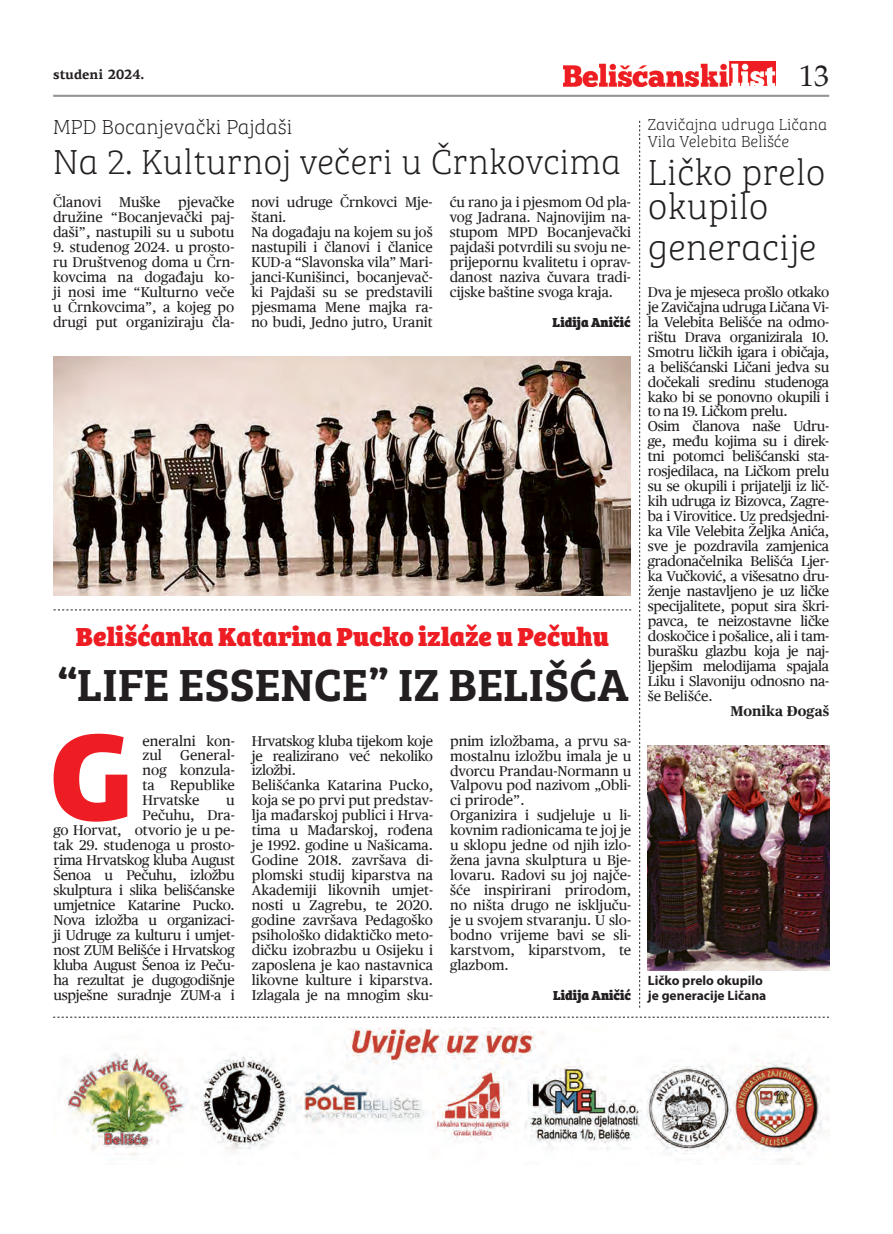
<style>
.page{position:relative;width:893px;height:1234px;background:#fff}
.page>*{position:absolute;margin:0;border:0;box-sizing:border-box;transform-origin:0 0}
.t1{font:900 122.7px "PF Agora Sans Pro";color:#ee1d23}
.t2{font:600 46.5px "Bree Serif";color:#231f20}
.t3{font:100 37.5px/33.8px "Bree Serif";color:#231f20}
.t4{font:100 36px "Bree Serif";color:#231f20}
.t5{font:30px "Palatino Roman";color:#231f20}
.t6{font:800 27px "Bree Serif";color:#ee1d23}
.t7{font:100 21px "Bree Serif";color:#231f20}
.t8{font:100 16.5px/17.1px "Bree Serif";color:#231f20}
.t9{font:14.25px/15px "Publico Text";letter-spacing:-.01em;color:#231f20}
.t10{font:700 14.25px "Publico Text";color:#231f20}
.t11{font:700 13.5px/15px "Myriad Pro";color:#231f20}
.t12{font:800 13.5px "Bree Serif";color:#231f20}
.t13{font:700 13.5px "PF Agora Serif Pro";color:#231f20}
</style>
<div class="page">
<img style="left:563px;top:61px;width:213px;height:26px">
<hr style="left:53px;top:95px;width:776px;height:2px;background:#939598">
<svg style="left:54px;top:609px;width:577px;height:1px"></svg>
<img style="left:64px;top:1027px;width:765px;height:134px">
<img style="left:648px;top:745px;width:181px;height:225px">
<img style="left:54px;top:356px;width:577px;height:240px">
<svg style="left:639px;top:121px;width:1px;height:886px"></svg>
<svg style="left:53px;top:1016px;width:776px;height:1px"></svg>
<p class="t13" style="left:53px;top:66px;width:93px">studeni 2024.</p>
<h3 class="t5" style="left:799px;top:58px;width:31px">13</h3>
<h3 class="t7" style="left:53px;top:112px;width:241px">MPD Bocanjevački Pajdaši</h3>
<h3 class="t4" style="left:53px;top:137px;width:569px">Na 2. Kulturnoj večeri u Črnkovcima</h3>
<p class="t9" style="left:53px;top:194px;width:183px;text-align:justify">Članovi Muške pjevačke družine “Bocanjevački paj&shy;daši”, nastupili su u subotu</p>
<p class="t9" style="left:53px;top:239px;width:183px;text-align:justify">9. studenog 2024. u prosto&shy;ru Društvenog doma u Črn&shy;kovcima na događaju ko&shy;ji nosi ime “Kulturno veče u Črnkovcima”, a kojeg po drugi put organiziraju čla-</p>
<p class="t9" style="left:251px;top:194px;width:183px">novi udruge Črnkovci Mje&shy;štani.<br>Na događaju na kojem su još nastupili i članovi i članice<br>KUD-a “Slavonska vila” Mari&shy;janci-Kunišinci, bocanjevač&shy;ki Pajdaši su se predstavili pjesmama Mene majka ra&shy;no budi, Jedno jutro, Uranit</p>
<p class="t9" style="left:450px;top:194px;width:183px;text-align:justify">ću rano ja i pjesmom Od pla&shy;vog Jadrana. Najnovijim na&shy;stupom MPD Bocanjevački pajdaši potvrdili su svoju ne&shy;prijepornu kvalitetu i oprav&shy;danost naziva čuvara tradi&shy;cijske baštine svoga kraja.</p>
<p class="t12" style="left:553px;top:311px;width:80px">Lidija Aničić</p>
<h3 class="t6" style="left:76px;top:614px;width:534px">Belišćanka Katarina Pucko izlaže u Pečuhu</h3>
<h2 class="t2" style="left:56px;top:649px;width:575px">“LIFE ESSENCE” IZ BELIŠĆA</h2>
<h1 class="t1" style="left:48px;top:697px;width:87px">G</h1>
<p class="t9" style="left:143px;top:733px;width:94px">eneralni kon&shy;zul</p>
<p class="t9" style="left:252px;top:733px;width:183px">Hrvatskog kluba tijekom koje je realizirano već nekoliko izložbi.<br>Belišćanka Katarina Pucko, koja se po prvi put predstav&shy;lja mađarskoj publici i Hrva&shy;tima u Mađarskoj, rođena je 1992. godine u Našicama.<br>Godine 2018. završava di&shy;plomski studij kiparstva na<br>Akademiji likovnih umjet&shy;nosti u Zagrebu, te 2020. godine završava Pedagoško psihološko didaktičko meto&shy;dičku izobrazbu u Osijeku i zaposlena je kao nastavnica likovne kulture i kiparstva.<br>Izlagala je na mnogim sku-</p>
<p class="t9" style="left:450px;top:733px;width:183px">pnim izložbama, a prvu sa&shy;mostalnu izložbu imala je u dvorcu Prandau-Normann u<br>Valpovu pod nazivom „Obli&shy;ci prirode”.<br>Organizira i sudjeluje u li&shy;kovnim radionicama te joj je u sklopu jedne od njih izlo&shy;žena javna skulptura u Bje&shy;lovaru. Radovi su joj najče&shy;šće inspirirani prirodom, no ništa drugo ne isključu&shy;je u svojem stvaranju. U slo&shy;bodno vrijeme bavi se sli&shy;karstvom, kiparstvom, te glazbom.</p>
<p class="t9" style="left:143px;top:747px;width:94px;text-align:justify;text-indent:38px">General&shy;nog konzula&shy;ta Republike Hrvatske</p>
<p class="t9" style="left:54px;top:792px;width:183px;text-align:right">u<br>Pečuhu, Dra-<br>go Horvat, otvorio je u pe&shy;tak 29. studenoga u prosto&shy;rima Hrvatskog kluba August<br>Šenoa u Pečuhu, izložbu skulptura i slika belišćanske umjetnice Katarine Pucko.<br>Nova izložba u organizaci&shy;ji Udruge za kulturu i umjet&shy;nost ZUM Belišće i Hrvatskog kluba August Šenoa iz Peču&shy;ha rezultat je dugogodišnje uspješne suradnje ZUM-a i</p>
<p class="t12" style="left:553px;top:984px;width:80px">Lidija Aničić</p>
<p class="t8" style="left:648px;top:115px;width:181px">Zavičajna udruga Ličana<br>Vila Velebita Belišće</p>
<h3 class="t3" style="left:648px;top:154px;width:179px">Ličko prelo okupilo</h3>
<h3 class="t3" style="left:648px;top:228px;width:170px">generacije</h3>
<p class="t9" style="left:648px;top:284px;width:183px">Dva je mjeseca prošlo otkako je Zavičajna udruga Ličana Vi&shy;la Velebita Belišće na odmo&shy;rištu Drava organizirala 10.<br>Smotru ličkih igara i običaja, a belišćanski Ličani jedva su dočekali sredinu studenoga kako bi se ponovno okupili i to na 19. Ličkom prelu.<br>Osim članova naše Udru&shy;ge, među kojima su i direk&shy;tni potomci belišćanski sta&shy;rosjedilaca, na Ličkom prelu su se okupili i prijatelji iz lič&shy;kih udruga iz Bizovca, Zagre&shy;ba i Virovitice. Uz predsjedni&shy;ka Vile Velebita Željka Anića, sve je pozdravila zamjenica gradonačelnika Belišća Ljer&shy;ka Vučković, a višesatno dru&shy;ženje nastavljeno je uz ličke specijalitete, poput sira škri&shy;pavca, te neizostavne ličke doskočice i pošalice, ali i tam&shy;burašku glazbu koja je naj&shy;ljepšim melodijama spajala<br>Liku i Slavoniju odnosno na&shy;še Belišće.</p>
<p class="t10" style="left:730px;top:702px;width:100px">Monika Đogaš</p>
<p class="t11" style="left:648px;top:972px;width:120px">Ličko prelo okupilo je generacije Ličana</p>
</div>
